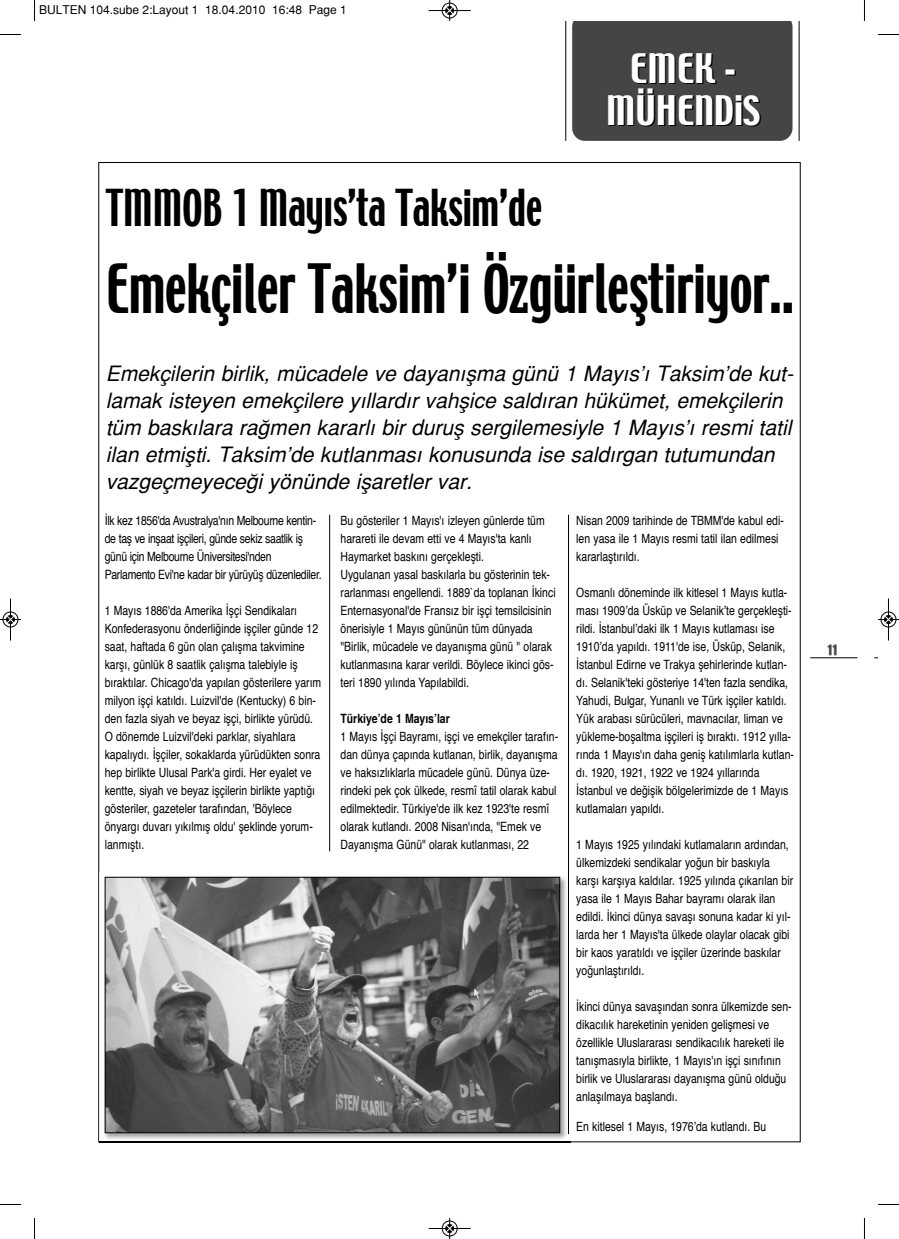
<style>
.page{position:relative;width:899px;height:1239px;background:#fff}
.page>*{position:absolute;margin:0;border:0;box-sizing:border-box;transform-origin:0 0}
.t1{font:60px "Techno";color:#000;scale:.81 1}
.t2{font:45px "Techno";color:#000;scale:.81 1}
.t3{font:36px/42px "Techno";color:#fff;text-align:center}
.t4{font:italic 21px/27px "Helvetica";color:#000}
.t5{font:15px "Interstate TR Black Condensed";color:#454545}
.t6{font:condensed 12.75px/18px "Helvetica";color:#000}
.t7{font:condensed 12.75px/18px "Helvetica";letter-spacing:-.025em;color:#000}
.t8{font:700 condensed 12.75px "Helvetica";color:#000}
.t9{font:12px "Helvetica";color:#000}
.s1{font-family:"Helvetica";font-weight:900;font-stretch:condensed}
</style>
<div class="page">
<hr style="left:809px;top:657px;width:48px;height:1px;background:#000">
<hr style="left:329px;top:515px;width:1px;height:336px;background:#000">
<hr style="left:568px;top:515px;width:1px;height:618px;background:#000">
<img style="left:99px;top:871px;width:471px;height:272px">
<img style="left:99px;top:1141px;width:471px;height:1px">
<img style="left:568px;top:871px;width:1px;height:262px">
<img style="left:107px;top:878px;width:451px;height:253px">
<div style="left:105px;top:876px;width:455px;height:257px;border:1px solid #000"></div>
<div style="left:572px;top:21px;width:220px;height:120px;background:#454545"></div>
<hr style="left:798px;top:21px;width:1px;height:120px;background:#000">
<hr style="left:565px;top:21px;width:1px;height:120px;background:#000">
<svg style="left:34px;top:0;width:1px;height:21px"></svg>
<svg style="left:0;top:34px;width:21px;height:1px"></svg>
<svg style="left:878px;top:34px;width:20px;height:1px"></svg>
<svg style="left:34px;top:1218px;width:1px;height:20px"></svg>
<svg style="left:0;top:1204px;width:21px;height:1px"></svg>
<svg style="left:878px;top:1204px;width:20px;height:1px"></svg>
<div style="left:441px;top:3px;width:16px;height:16px;border:1px solid #fff;border-radius:50%"></div>
<hr style="left:428px;top:10px;width:42px;height:1px;background:#000">
<div style="left:442px;top:3px;width:15px;height:15px;border:1px solid #000;border-radius:50%"></div>
<svg style="left:445px;top:0;width:8px;height:21px"></svg>
<div style="left:441px;top:1220px;width:16px;height:16px;border:1px solid #fff;border-radius:50%"></div>
<hr style="left:428px;top:1228px;width:42px;height:1px;background:#000">
<div style="left:442px;top:1220px;width:15px;height:15px;border:1px solid #000;border-radius:50%"></div>
<svg style="left:445px;top:1218px;width:8px;height:20px"></svg>
<hr style="left:10px;top:598px;width:1px;height:42px;background:#000">
<div style="left:3px;top:611px;width:15px;height:16px;border:1px solid #000;border-radius:50%"></div>
<svg style="left:0;top:615px;width:21px;height:8px"></svg>
<div style="left:880px;top:611px;width:16px;height:16px;border:1px solid #fff;border-radius:50%"></div>
<hr style="left:887px;top:598px;width:1px;height:42px;background:#000">
<div style="left:880px;top:611px;width:15px;height:16px;border:1px solid #000;border-radius:50%"></div>
<svg style="left:878px;top:615px;width:20px;height:8px"></svg>
<p class="t9" style="left:39px;top:2px;width:309px">BULTEN 104.sube 2:Layout 1 18.04.2010 16:48 Page 1</p>
<h3 class="t3" style="left:605px;top:48px;width:155px">EMEK <span class="s1">-<br></span>MÜHENDİS</h3>
<h2 class="t2" style="left:106px;top:181px;width:540px">TMMOB 1 Mayıs’ta Taksim’de</h2>
<h1 class="t1" style="left:106px;top:253px;width:850px">Emekçiler Taksim’i Özgürleştiriyor..</h1>
<p class="t4" style="left:106px;top:360px;width:694px">Emekçilerin birlik, mücadele ve dayanışma günü 1 Mayıs’ı Taksim’de kut&shy;lamak isteyen emekçilere yıllardır vahşice saldıran hükümet, emekçilerin tüm baskılara rağmen kararlı bir duruş sergilemesiyle 1 Mayıs’ı resmi tatil ilan etmişti. Taksim’de kutlanması konusunda ise saldırgan tutumundan vazgeçmeyeceği yönünde işaretler var.</p>
<p class="t7" style="left:105px;top:512px;width:218px">İlk kez 1856'da Avustralya'nın Melbourne kentin&shy;de taş ve inşaat işçileri, günde sekiz saatlik iş günü için Melbourne Üniversitesi'nden Parlamento Evi'ne kadar bir yürüyüş düzenlediler.</p>
<p class="t6" style="left:105px;top:602px;width:218px">1 Mayıs 1886'da Amerika İşçi Sendikaları Konfederasyonu önderliğinde işçiler günde 12 saat, haftada 6 gün olan çalışma takvimine karşı, günlük 8 saatlik çalışma talebiyle iş bıraktılar. Chicago'da yapılan gösterilere yarım milyon işçi katıldı. Luizvil'de (Kentucky) 6 bin&shy;den fazla siyah ve beyaz işçi, birlikte yürüdü.<br>O dönemde Luizvil'deki parklar, siyahlara kapalıydı. İşçiler, sokaklarda yürüdükten sonra hep birlikte Ulusal Park'a girdi. Her eyalet ve kentte, siyah ve beyaz işçilerin birlikte yaptığı gösteriler, gazeteler tarafından, 'Böylece önyargı duvarı yıkılmış oldu' şeklinde yorum&shy;lanmıştı.</p>
<p class="t6" style="left:576px;top:512px;width:209px">Nisan 2009 tarihinde de TBMM'de kabul edi&shy;len yasa ile 1 Mayıs resmi tatil ilan edilmesi kararlaştırıldı.</p>
<p class="t6" style="left:576px;top:584px;width:219px">Osmanlı döneminde ilk kitlesel 1 Mayıs kutla&shy;ması 1909’da Üsküp ve Selanik’te gerçekleşti&shy;rildi. İstanbul’daki ilk 1 Mayıs kutlaması ise 1910’da yapıldı. 1911'de ise, Üsküp, Selanik, İstanbul Edirne ve Trakya şehirlerinde kutlan&shy;dı. Selanik'teki gösteriye 14'ten fazla sendika, Yahudi, Bulgar, Yunanlı ve Türk işçiler katıldı.<br>Yük arabası sürücüleri, mavnacılar, liman ve yükleme-boşaltma işçileri iş bıraktı. 1912 yılla&shy;rında 1 Mayıs'ın daha geniş katılımlarla kutlan&shy;dı. 1920, 1921, 1922 ve 1924 yıllarında İstanbul ve değişik bölgelerimizde de 1 Mayıs kutlamaları yapıldı.</p>
<p class="t6" style="left:576px;top:836px;width:218px">1 Mayıs 1925 yılındaki kutlamaların ardından, ülkemizdeki sendikalar yoğun bir baskıyla karşı karşıya kaldılar. 1925 yılında çıkarılan bir yasa ile 1 Mayıs Bahar bayramı olarak ilan edildi. İkinci dünya savaşı sonuna kadar ki yıl&shy;larda her 1 Mayıs'ta ülkede olaylar olacak gibi bir kaos yaratıldı ve işçiler üzerinde baskılar yoğunlaştırıldı.</p>
<p class="t6" style="left:576px;top:998px;width:217px">İkinci dünya savaşından sonra ülkemizde sen&shy;dikacılık hareketinin yeniden gelişmesi ve özellikle Uluslararası sendikacılık hareketi ile tanışmasıyla birlikte, 1 Mayıs'ın işçi sınıfının birlik ve Uluslararası dayanışma günü olduğu anlaşılmaya başlandı.</p>
<p class="t6" style="left:576px;top:1118px;width:191px">En kitlesel 1 Mayıs, 1976’da kutlandı. Bu</p>
<p class="t6" style="left:340px;top:512px;width:216px">Bu gösteriler 1 Mayıs'ı izleyen günlerde tüm harareti ile devam etti ve 4 Mayıs'ta kanlı Haymarket baskını gerçekleşti.<br>Uygulanan yasal baskılarla bu gösterinin tek&shy;rarlanması engellendi. 1889`da toplanan İkinci Enternasyonal'de Fransız bir işçi temsilcisinin önerisiyle 1 Mayıs gününün tüm dünyada "Birlik, mücadele ve dayanışma günü " olarak kutlanmasına karar verildi. Böylece ikinci gös&shy;teri 1890 yılında Yapılabildi.</p>
<p class="t8" style="left:340px;top:713px;width:111px">Türkiye’de 1 Mayıs’lar</p>
<p class="t6" style="left:340px;top:728px;width:219px">1 Mayıs İşçi Bayramı, işçi ve emekçiler tarafın&shy;dan dünya çapında kutlanan, birlik, dayanışma ve haksızlıklarla mücadele günü. Dünya üze&shy;rindeki pek çok ülkede, resmî tatil olarak kabul edilmektedir. Türkiye'de ilk kez 1923'te resmî olarak kutlandı. 2008 Nisan'ında, "Emek ve Dayanışma Günü" olarak kutlanması, 22</p>
<p class="t5" style="left:827px;top:641px;width:11px">11</p>
</div>
